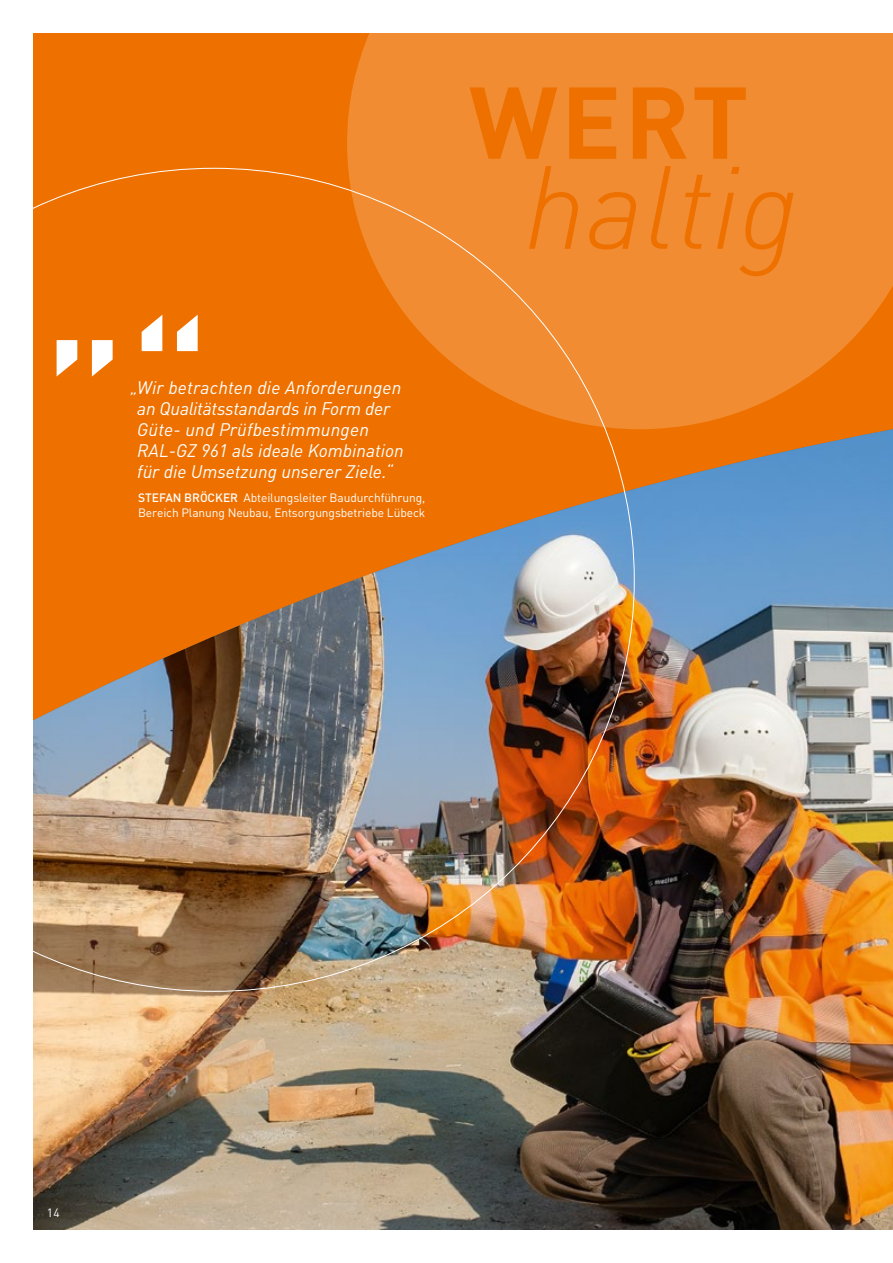
<style>
.page{position:relative;width:893px;height:1263px;background:#fff}
.page>*{position:absolute;margin:0;border:0;box-sizing:border-box;transform-origin:0 0}
.t1{font:italic 300 116.25px "DINOT";color:#ee7100}
.t2{font:700 100.2px "DINOT";color:#ee7100}
.t3{font:italic 18px/21px "DINOT";color:#fff}
.t4{font:12px/15px "DINOT";letter-spacing:-.01em;color:#fff}
.s1{font-weight:500}
</style>
<div class="page">
<img style="left:33px;top:33px;width:860px;height:1197px">
<p class="t3" style="left:137px;top:377px;width:268px;text-indent:-7px">„Wir betrachten die Anforderungen an Qualitätsstandards in Form der Güte- und Prüfbestimmungen RAL-GZ 961 als ideale Kombination für die Umsetzung unserer Ziele.“</p>
<p class="t4" style="left:138px;top:490px;width:289px"><span class="s1">STEFAN BRÖCKER</span> Abteilungsleiter Baudurchführung,<br>Bereich Planung Neubau, Entsorgungsbetriebe Lübeck</p>
<h2 class="t2" style="left:469px;top:57px;width:281px">WERT</h2>
<h1 class="t1" style="left:524px;top:136px;width:276px">haltig</h1>
<p class="t4" style="left:47px;top:1205px;width:14px">14</p>
</div>
